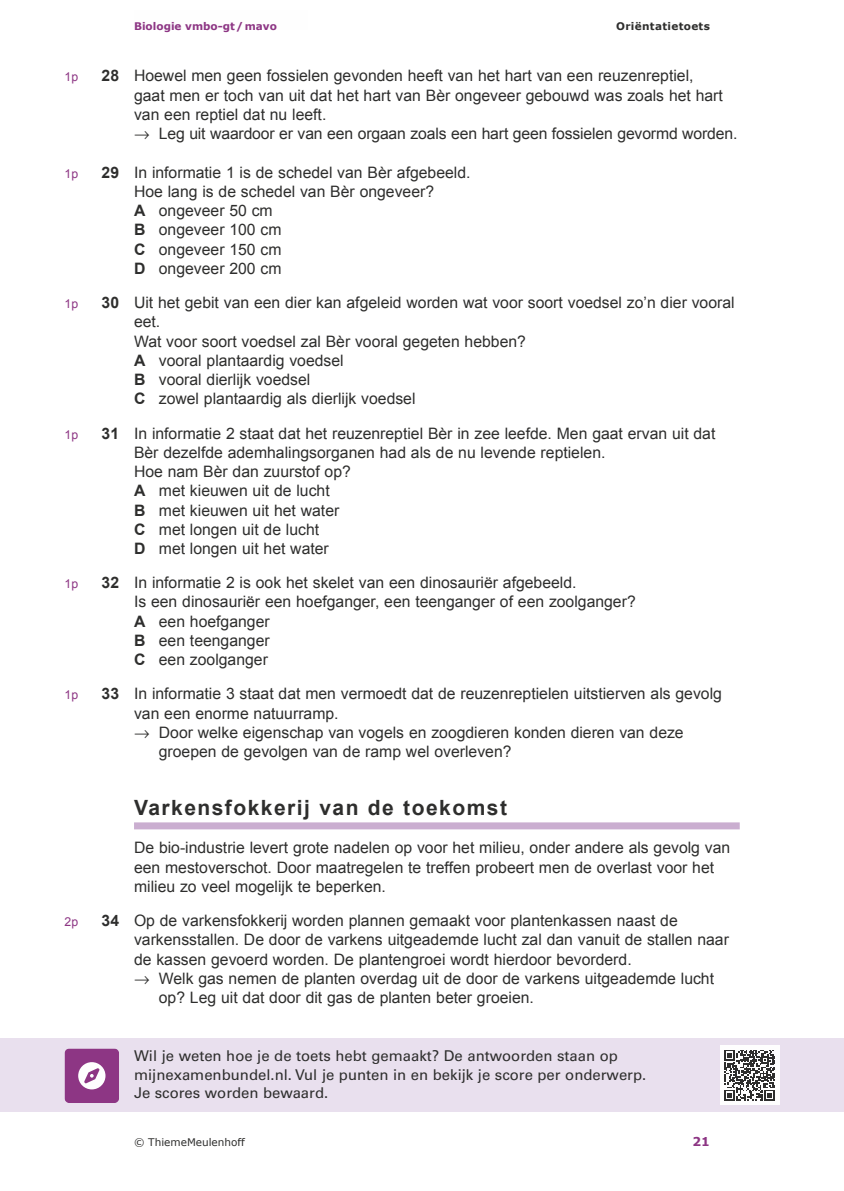
<style>
.page{position:relative;width:844px;height:1191px;background:#fff}
.page>*{position:absolute;margin:0;border:0;box-sizing:border-box;transform-origin:0 0}
.t1{font:700 21px "Arial";letter-spacing:.07em;color:#2e2e2d}
.t2{font:15.75px/19.2px "Arial";color:#2e2e2d}
.t3{font:14.88px/18.4px "Univers LT Std";color:#2e2e2d}
.t4{font:12.25px "Arial";color:#8d3684}
.t5{font:700 12.25px "Verdana";color:#8d3684}
.t6{font:700 10.5px "Verdana";color:#8d3684}
.t7{font:10.5px "Verdana";color:#2e2e2d}
.t8{font:700 10.5px "Verdana";letter-spacing:.03em;color:#2e2e2d}
.s1{font-weight:700}
</style>
<div class="page">
<div style="left:134px;top:822px;width:605px;height:7px;background:#caaed0"></div>
<div style="left:0;top:1038px;width:843px;height:74px;background:#e9e0ee"></div>
<svg style="left:64px;top:1048px;width:55px;height:55px;background:#a15b9a"></svg>
<div style="left:719px;top:1045px;width:60px;height:59px;background:#fefefe"></div>
<svg style="left:724px;top:1050px;width:51px;height:50px"></svg>
<p class="t6" style="left:134px;top:19px;width:144px">Biologie vmbo-gt/mavo</p>
<p class="t8" style="left:616px;top:19px;width:95px">Oriëntatietoets</p>
<p class="t4" style="left:64px;top:69px;width:15px">1p</p>
<p class="t2" style="left:134px;top:66px;width:590px;text-indent:-32px"><span class="s1">28</span> Hoewel men geen fossielen gevonden heeft van het hart van een reuzenreptiel, gaat men er toch van uit dat het hart van Bèr ongeveer gebouwd was zoals het hart van een reptiel dat nu leeft.</p>
<p class="t2" style="left:134px;top:124px;width:604px">→ Leg uit waardoor er van een orgaan zoals een hart geen fossielen gevormd worden.</p>
<p class="t4" style="left:64px;top:165px;width:15px">1p</p>
<p class="t2" style="left:134px;top:163px;width:338px;text-indent:-32px"><span class="s1">29</span> In informatie 1 is de schedel van Bèr afgebeeld.<br>Hoe lang is de schedel van Bèr ongeveer?<br><span class="s1">A</span> ongeveer 50 cm<br><span class="s1">B</span> ongeveer 100 cm<br><span class="s1">C</span> ongeveer 150 cm<br><span class="s1">D</span> ongeveer 200 cm</p>
<p class="t4" style="left:64px;top:296px;width:15px">1p</p>
<p class="t2" style="left:134px;top:293px;width:602px;text-indent:-32px"><span class="s1">30</span> Uit het gebit van een dier kan afgeleid worden wat voor soort voedsel zo’n dier vooral eet.<br>Wat voor soort voedsel zal Bèr vooral gegeten hebben?<br><span class="s1">A</span> vooral plantaardig voedsel<br><span class="s1">B</span> vooral dierlijk voedsel<br><span class="s1">C</span> zowel plantaardig als dierlijk voedsel</p>
<p class="t4" style="left:64px;top:426px;width:15px">1p</p>
<p class="t2" style="left:134px;top:423px;width:582px;text-indent:-32px"><span class="s1">31</span> In informatie 2 staat dat het reuzenreptiel Bèr in zee leefde. Men gaat ervan uit dat Bèr dezelfde ademhalingsorganen had als de nu levende reptielen.<br>Hoe nam Bèr dan zuurstof op?<br><span class="s1">A</span> met kieuwen uit de lucht<br><span class="s1">B</span> met kieuwen uit het water<br><span class="s1">C</span> met longen uit de lucht<br><span class="s1">D</span> met longen uit het water</p>
<p class="t4" style="left:64px;top:576px;width:15px">1p</p>
<p class="t2" style="left:134px;top:573px;width:503px;text-indent:-32px"><span class="s1">32</span> In informatie 2 is ook het skelet van een dinosauriër afgebeeld.<br>Is een dinosauriër een hoefganger, een teenganger of een zoolganger?<br><span class="s1">A</span> een hoefganger<br><span class="s1">B</span> een teenganger<br><span class="s1">C</span> een zoolganger</p>
<p class="t4" style="left:64px;top:687px;width:15px">1p</p>
<p class="t2" style="left:134px;top:684px;width:589px;text-indent:-32px"><span class="s1">33</span> In informatie 3 staat dat men vermoedt dat de reuzenreptielen uitstierven als gevolg van een enorme natuurramp.</p>
<p class="t2" style="left:159px;top:723px;width:526px;text-indent:-25px">→ Door welke eigenschap van vogels en zoogdieren konden dieren van deze groepen de gevolgen van de ramp wel overleven?</p>
<h1 class="t1" style="left:134px;top:793px;width:374px">Varkensfokkerij van de toekomst</h1>
<p class="t2" style="left:134px;top:838px;width:597px">De bio-industrie levert grote nadelen op voor het milieu, onder andere als gevolg van een mestoverschot. Door maatregelen te treffen probeert men de overlast voor het milieu zo veel mogelijk te beperken.</p>
<p class="t4" style="left:64px;top:913px;width:15px">2p</p>
<p class="t2" style="left:134px;top:911px;width:596px;text-indent:-32px"><span class="s1">34</span> Op de varkensfokkerij worden plannen gemaakt voor plantenkassen naast de varkensstallen. De door de varkens uitgeademde lucht zal dan vanuit de stallen naar de kassen gevoerd worden. De plantengroei wordt hierdoor bevorderd.</p>
<p class="t2" style="left:159px;top:969px;width:556px;text-indent:-25px">→ Welk gas nemen de planten overdag uit de door de varkens uitgeademde lucht op? Leg uit dat door dit gas de planten beter groeien.</p>
<p class="t3" style="left:134px;top:1046px;width:513px">Wil je weten hoe je de toets hebt gemaakt? De antwoorden staan op mijnexamenbundel.nl. Vul je punten in en bekijk je score per onderwerp.<br>Je scores worden bewaard.</p>
<p class="t7" style="left:134px;top:1135px;width:112px">© ThiemeMeulenhoff</p>
<p class="t5" style="left:692px;top:1133px;width:19px">21</p>
</div>
